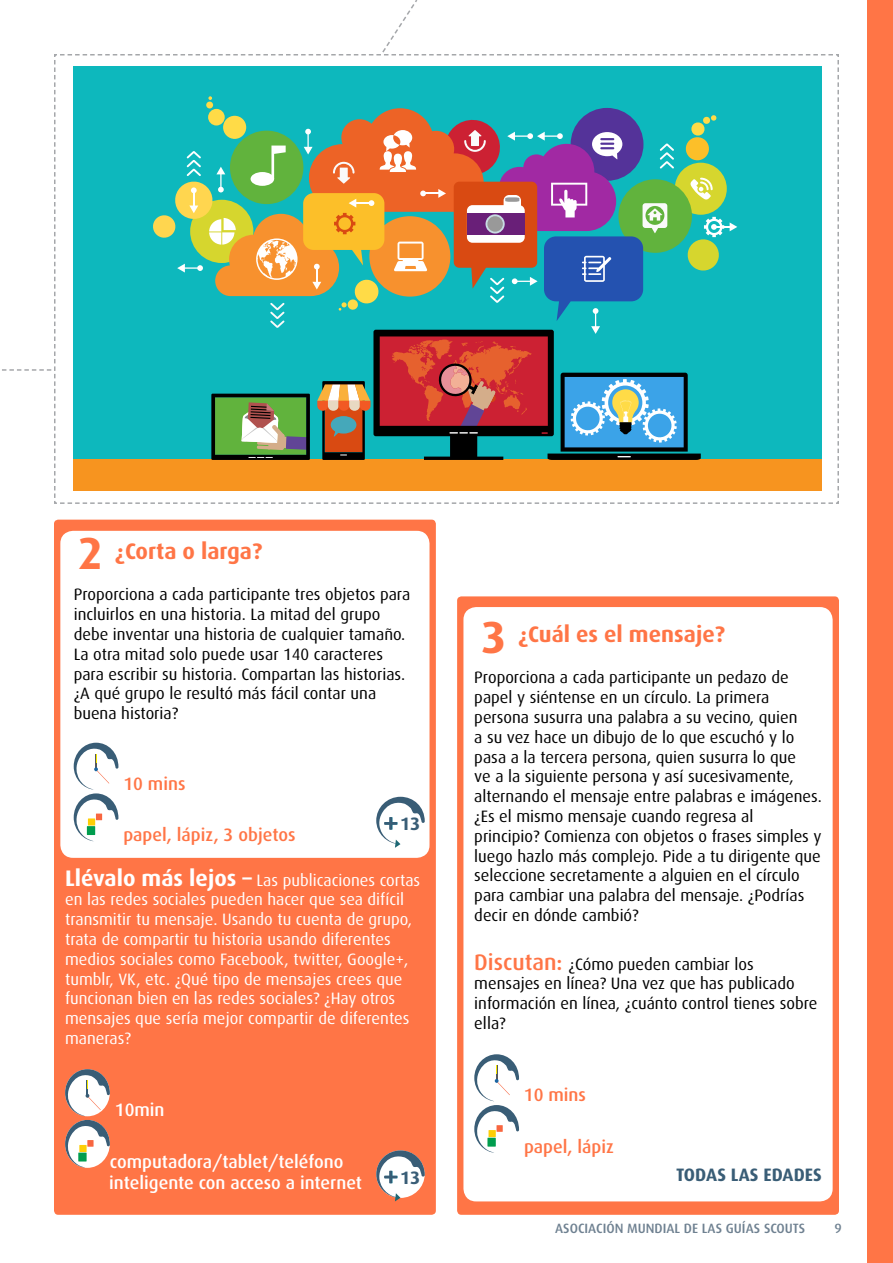
<style>
.page{position:relative;width:893px;height:1263px;background:#fff}
.page>*{position:absolute;margin:0;border:0;box-sizing:border-box;transform-origin:0 0}
.t1{font:700 45px "Dax";color:#ff7546}
.t2{font:700 22.5px "Dax";color:#ff7546}
.t3{font:500 18px/21.6px "Dax";color:#fff}
.t4{font:500 18px "Dax";color:#ff7546}
.t5{font:700 18px "Dax";color:#395d76}
.t6{font:16.5px/19.8px "Dax";color:#000}
.t7{font:16.5px/19.8px "Dax";color:#fff}
.t8{font:500 13.5px "Dax";color:#6f8191}
.s1{font-weight:700;font-size:22.5px}
.s2{font-weight:500;font-size:22.5px;color:#ff7546}
</style>
<div class="page">
<div style="left:54px;top:520px;width:382px;height:695px;background:#ff7546;border-radius:4px"></div>
<div style="left:457px;top:596px;width:382px;height:619px;background:#ff7546;border-radius:4px"></div>
<div style="left:60px;top:531px;width:369px;height:327px;background:#fff;border-radius:13px"></div>
<div style="left:463px;top:607px;width:370px;height:594px;background:#fff;border-radius:13px"></div>
<svg style="left:74px;top:743px;width:44px;height:98px"></svg>
<div style="left:88px;top:818px;width:7px;height:7px;background:#fdce07"></div>
<div style="left:87px;top:826px;width:8px;height:9px;background:#009d4e"></div>
<div style="left:96px;top:813px;width:6px;height:7px;background:#f86640"></div>
<svg style="left:474px;top:1054px;width:45px;height:99px"></svg>
<div style="left:488px;top:1130px;width:8px;height:7px;background:#fdce07"></div>
<div style="left:487px;top:1138px;width:9px;height:8px;background:#009d4e"></div>
<div style="left:496px;top:1125px;width:7px;height:7px;background:#f86640"></div>
<svg style="left:65px;top:1069px;width:45px;height:99px"></svg>
<div style="left:79px;top:1145px;width:8px;height:7px;background:#fdce07"></div>
<div style="left:78px;top:1152px;width:9px;height:9px;background:#009d4e"></div>
<div style="left:87px;top:1140px;width:7px;height:7px;background:#f86640"></div>
<svg style="left:376px;top:1150px;width:49px;height:51px"></svg>
<svg style="left:376px;top:797px;width:49px;height:51px"></svg>
<div style="left:867px;top:0;width:26px;height:1263px;background:#ff7546"></div>
<svg style="left:2px;top:54px;width:837px;height:450px"></svg>
<div style="left:467px;top:213px;width:58px;height:21px;background:#691f78"></div>
<svg style="left:485px;top:214px;width:20px;height:20px"></svg>
<div style="left:487px;top:216px;width:16px;height:16px;background:#999;border-radius:50%"></div>
<h1 class="t1" style="left:78px;top:528px;width:27px">2</h1>
<h2 class="t2" style="left:115px;top:539px;width:149px">¿Corta o larga?</h2>
<p class="t6" style="left:74px;top:585px;width:338px">Proporciona a cada participante tres objetos para incluirlos en una historia. La mitad del grupo debe inventar una historia de cualquier tamaño.<br>La otra mitad solo puede usar 140 caracteres para escribir su historia. Compartan las historias. ¿A qué grupo le resultó más fácil contar una buena historia?</p>
<p class="t4" style="left:123px;top:773px;width:64px">10 mins</p>
<p class="t4" style="left:123px;top:825px;width:174px">papel, lápiz, 3 objetos</p>
<p class="t5" style="left:400px;top:814px;width:22px">13</p>
<p class="t7" style="left:65px;top:870px;width:357px"><span class="s1">Llévalo más lejos –</span> Las publicaciones cortas en las redes sociales pueden hacer que sea difícil transmitir tu mensaje. Usando tu cuenta de grupo, trata de compartir tu historia usando diferentes medios sociales como Facebook, twitter, Google+, tumblr, VK, etc. ¿Qué tipo de mensajes crees que funcionan bien en las redes sociales? ¿Hay otros mensajes que sería mejor compartir de diferentes maneras?</p>
<h1 class="t1" style="left:481px;top:612px;width:27px">3</h1>
<h2 class="t2" style="left:518px;top:621px;width:209px">¿Cuál es el mensaje?</h2>
<p class="t6" style="left:474px;top:668px;width:349px">Proporciona a cada participante un pedazo de papel y siéntense en un círculo. La primera persona susurra una palabra a su vecino, quien<br>a su vez hace un dibujo de lo que escuchó y lo pasa a la tercera persona, quien susurra lo que<br>ve a la siguiente persona y así sucesivamente, alternando el mensaje entre palabras e imágenes. ¿Es el mismo mensaje cuando regresa al principio? Comienza con objetos o frases simples y luego hazlo más complejo. Pide a tu dirigente que seleccione secretamente a alguien en el círculo para cambiar una palabra del mensaje. ¿Podrías decir en dónde cambió?</p>
<p class="t6" style="left:474px;top:954px;width:345px"><span class="s2">Discutan:</span> ¿Cómo pueden cambiar los mensajes en línea? Una vez que has publicado información en línea, ¿cuánto control tienes sobre ella?</p>
<p class="t3" style="left:115px;top:1099px;width:51px">10min</p>
<p class="t3" style="left:109px;top:1151px;width:254px">computadora/tablet/teléfono inteligente con acceso a internet</p>
<p class="t4" style="left:524px;top:1085px;width:64px">10 mins</p>
<p class="t4" style="left:524px;top:1137px;width:91px">papel, lápiz</p>
<p class="t5" style="left:400px;top:1167px;width:22px">13</p>
<p class="t5" style="left:676px;top:1165px;width:147px">TODAS LAS EDADES</p>
<p class="t8" style="left:555px;top:1221px;width:252px">ASOCIACIÓN MUNDIAL DE LAS GUÍAS SCOUTS</p>
<p class="t8" style="left:835px;top:1221px;width:9px">9</p>
</div>
